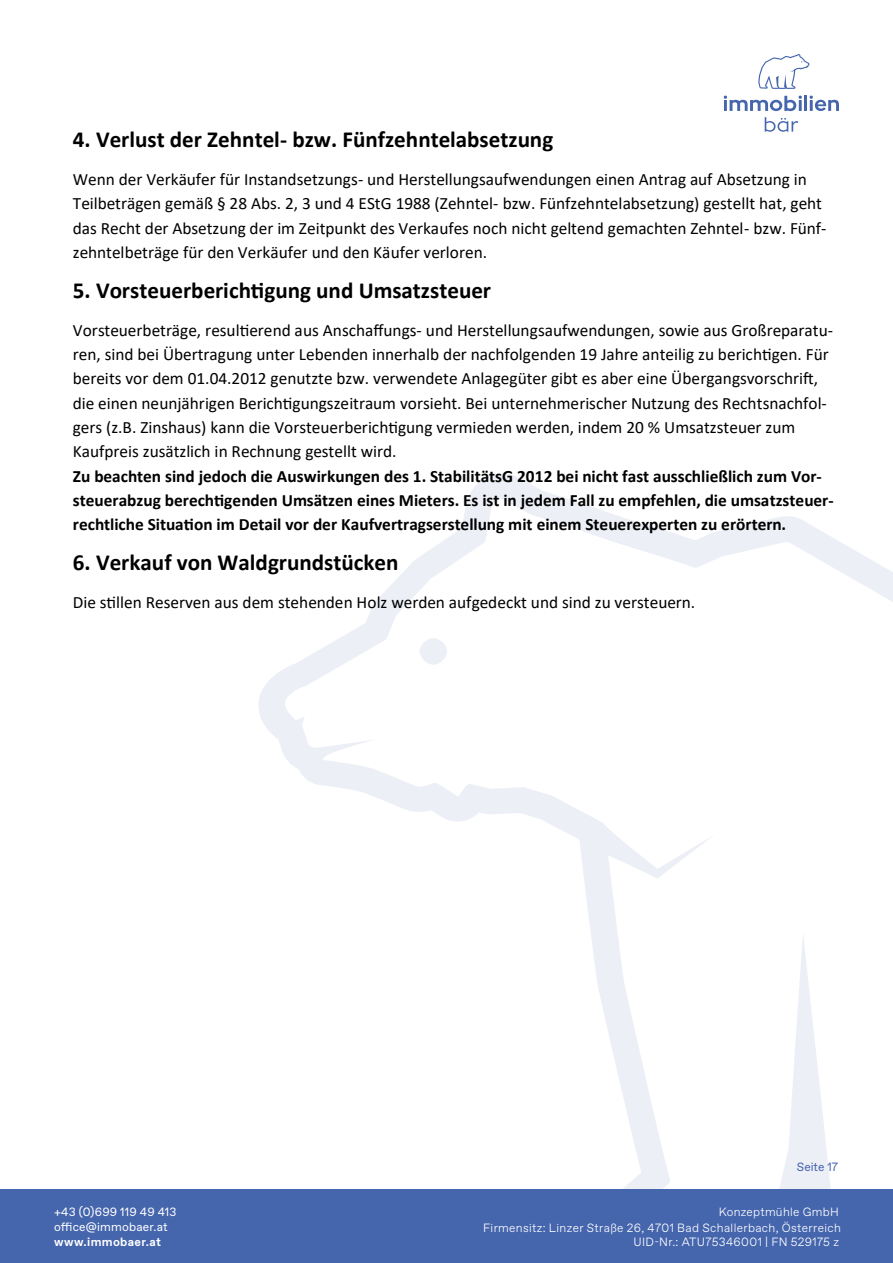
<style>
.page{position:relative;width:893px;height:1263px;background:#fff}
.page>*{position:absolute;margin:0;border:0;box-sizing:border-box;transform-origin:0 0}
.t1{font:700 23.1px "Calibri";color:#000}
.t2{font:17.25px/24.3px "Calibri";color:#000}
.t3{font:300 12px/15.8px "Favorit Pro";letter-spacing:.03em;color:#fff;text-align:right}
.t4{font:12px "Favorit Pro";letter-spacing:.015em;color:#fff}
.t5{font:700 12px "Favorit Pro";letter-spacing:.03em;color:#fff}
.t6{font:12px "Favorit Pro";color:#4565ad}
.s1{font-weight:700}
</style>
<div class="page">
<svg style="left:257px;top:474px;width:636px;height:716px"></svg>
<div style="left:419px;top:638px;width:28px;height:27px;background:#eceff6;border-radius:50%"></div>
<div style="left:0;top:1190px;width:893px;height:73px;background:#4565ad"></div>
<svg style="left:758px;top:54px;width:52px;height:35px"></svg>
<svg style="left:765px;top:117px;width:33px;height:15px"></svg>
<hr style="left:804px;top:96px;width:3px;height:15px;background:#4565ad">
<svg style="left:809px;top:95px;width:30px;height:16px"></svg>
<svg style="left:724px;top:95px;width:78px;height:16px"></svg>
<p class="t1" style="left:73px;top:123px;width:482px">4. Verlust der Zehntel- bzw. Fünfzehntelabsetzung</p>
<p class="t2" style="left:73px;top:167px;width:755px">Wenn der Verkäufer für Instandsetzungs- und Herstellungsaufwendungen einen Antrag auf Absetzung in Teilbeträgen gemäß § 28 Abs. 2, 3 und 4 EStG 1988 (Zehntel- bzw. Fünfzehntelabsetzung) gestellt hat, geht das Recht der Absetzung der im Zeitpunkt des Verkaufes noch nicht geltend gemachten Zehntel- bzw. Fünf&shy;zehntelbeträge für den Verkäufer und den Käufer verloren.</p>
<p class="t1" style="left:73px;top:274px;width:420px">5. Vorsteuerberichtigung und Umsatzsteuer</p>
<p class="t2" style="left:73px;top:318px;width:762px">Vorsteuerbeträge, resultierend aus Anschaffungs- und Herstellungsaufwendungen, sowie aus Großreparatu&shy;ren, sind bei Übertragung unter Lebenden innerhalb der nachfolgenden 19 Jahre anteilig zu berichtigen. Für bereits vor dem 01.04.2012 genutzte bzw. verwendete Anlagegüter gibt es aber eine Übergangsvorschrift, die einen neunjährigen Berichtigungszeitraum vorsieht. Bei unternehmerischer Nutzung des Rechtsnachfol&shy;gers (z.B. Zinshaus) kann die Vorsteuerberichtigung vermieden werden, indem 20 % Umsatzsteuer zum Kaufpreis zusätzlich in Rechnung gestellt wird.<br><span class="s1">Zu beachten sind jedoch die Auswirkungen des 1. StabilitätsG 2012 bei nicht fast ausschließlich zum Vor&shy;steuerabzug berechtigenden Umsätzen eines Mieters. Es ist in jedem Fall zu empfehlen, die umsatzsteuer&shy;rechtliche Situation im Detail vor der Kaufvertragserstellung mit einem Steuerexperten zu erörtern.</span></p>
<p class="t1" style="left:73px;top:546px;width:327px">6. Verkauf von Waldgrundstücken</p>
<p class="t2" style="left:73px;top:590px;width:624px">Die stillen Reserven aus dem stehenden Holz werden aufgedeckt und sind zu versteuern.</p>
<p class="t4" style="left:54px;top:1203px;width:124px">+43 (0)699 119 49 413</p>
<p class="t4" style="left:54px;top:1218px;width:115px">office@immobaer.at</p>
<p class="t5" style="left:54px;top:1233px;width:109px">www.immobaer.at</p>
<p class="t6" style="left:797px;top:1159px;width:43px">Seite 17</p>
<p class="t3" style="left:483px;top:1203px;width:359px">Konzeptmühle GmbH<br>Firmensitz: Linzer Straße 26, 4701 Bad Schallerbach, Österreich</p>
<p class="t3" style="left:633px;top:1233px;width:207px">UID-Nr.: ATU75346001 | FN 529175 z</p>
</div>
